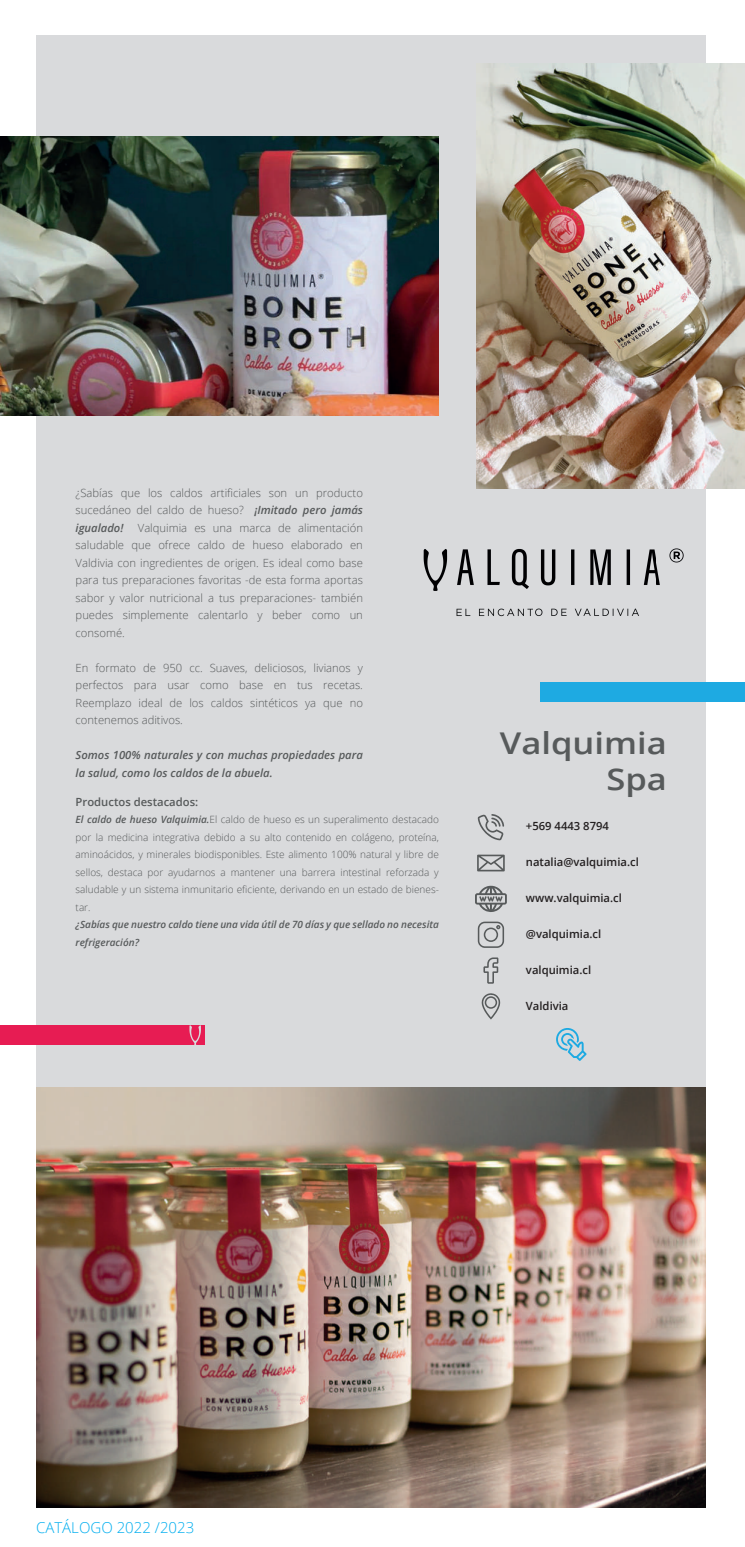
<style>
.page{position:relative;width:745px;height:1547px;background:#fff}
.page>*{position:absolute;margin:0;border:0;box-sizing:border-box;transform-origin:0 0}
.t1{font:600 30px/36px "Open Sans";color:#575a5b;text-align:right;scale:1.15 1}
.t2{font:300 15px "Open Sans";color:#00aeef}
.t3{font:300 11.25px/17.5px "Open Sans";color:#575a5b;text-align:justify}
.t4{font:600 11.25px "Open Sans";color:#231f20}
.t5{font:italic 600 11.25px/17.5px "Open Sans";color:#575a5b}
.t6{font:600 11.25px "Open Sans";color:#575a5b}
.t7{font:300 10px/17.5px "Open Sans";color:#575a5b;text-align:justify}
.t8{font:italic 600 10px/17.5px "Open Sans";color:#575a5b}
.s1{font-weight:600;font-style:italic}
</style>
<div class="page">
<div style="left:36px;top:36px;width:668px;height:1471px;background:#d9dadc"></div>
<div style="left:540px;top:682px;width:204px;height:19px;background:#1eaae2"></div>
<div style="left:0;top:1025px;width:204px;height:19px;background:#e71c53"></div>
<svg style="left:477px;top:814px;width:26px;height:26px"></svg>
<svg style="left:481px;top:993px;width:19px;height:26px"></svg>
<svg style="left:475px;top:885px;width:31px;height:27px"></svg>
<svg style="left:483px;top:957px;width:15px;height:26px"></svg>
<svg style="left:477px;top:921px;width:26px;height:27px"></svg>
<svg style="left:477px;top:854px;width:27px;height:17px"></svg>
<svg style="left:556px;top:1028px;width:30px;height:33px"></svg>
<img style="left:0;top:136px;width:438px;height:280px">
<img style="left:476px;top:63px;width:268px;height:426px">
<img style="left:36px;top:1088px;width:669px;height:419px">
<img style="left:423px;top:548px;width:261px;height:69px">
<svg style="left:189px;top:1025px;width:12px;height:20px"></svg>
<p class="t3" style="left:76px;top:483px;width:288px">¿Sabías que los caldos artificiales son un producto sucedáneo del caldo de hueso? <span class="s1">¡Imitado pero jamás igualado!</span></p>
<p class="t3" style="left:76px;top:518px;width:288px;text-indent:62px">Valquimia es una marca de alimentación saludable que ofrece caldo de hueso elaborado en Valdivia con ingredientes de origen. Es ideal como base para tus preparaciones favoritas -de esta forma aportas sabor y valor nutricional a tus preparaciones- también puedes simplemente calentarlo y beber como un consomé.</p>
<p class="t3" style="left:76px;top:658px;width:288px">En formato de 950 cc. Suaves, deliciosos, livianos y perfectos para usar como base en tus recetas.<br>Reemplazo ideal de los caldos sintéticos ya que no contenemos aditivos.</p>
<p class="t5" style="left:76px;top:746px;width:288px">Somos 100% naturales y con muchas propiedades para la salud, como los caldos de la abuela.</p>
<p class="t6" style="left:76px;top:794px;width:124px">Productos destacados:</p>
<p class="t7" style="left:76px;top:810px;width:364px"><span class="s1">El caldo de hueso Valquimia.</span>El caldo de hueso es un superalimento destacado por la medicina integrativa debido a su alto contenido en colágeno, proteína, aminoácidos, y minerales biodisponibles. Este alimento 100% natural y libre de sellos, destaca por ayudarnos a mantener una barrera intestinal reforzada y saludable y un sistema inmunitario eficiente, derivando en un estado de bienes&shy;tar.</p>
<p class="t8" style="left:76px;top:915px;width:364px">¿Sabías que nuestro caldo tiene una vida útil de 70 días y que sellado no necesita refrigeración?</p>
<h1 class="t1" style="left:499px;top:724px;width:146px">Valquimia<br>Spa</h1>
<p class="t4" style="left:525px;top:818px;width:84px">+569 4443 8794</p>
<p class="t4" style="left:525px;top:854px;width:114px">natalia@valquimia.cl</p>
<p class="t4" style="left:525px;top:890px;width:97px">www.valquimia.cl</p>
<p class="t4" style="left:525px;top:926px;width:77px">@valquimia.cl</p>
<p class="t4" style="left:525px;top:962px;width:67px">valquimia.cl</p>
<p class="t4" style="left:525px;top:998px;width:44px">Valdivia</p>
<h2 class="t2" style="left:36px;top:1517px;width:160px">CATÁLOGO 2022 /2023</h2>
</div>
